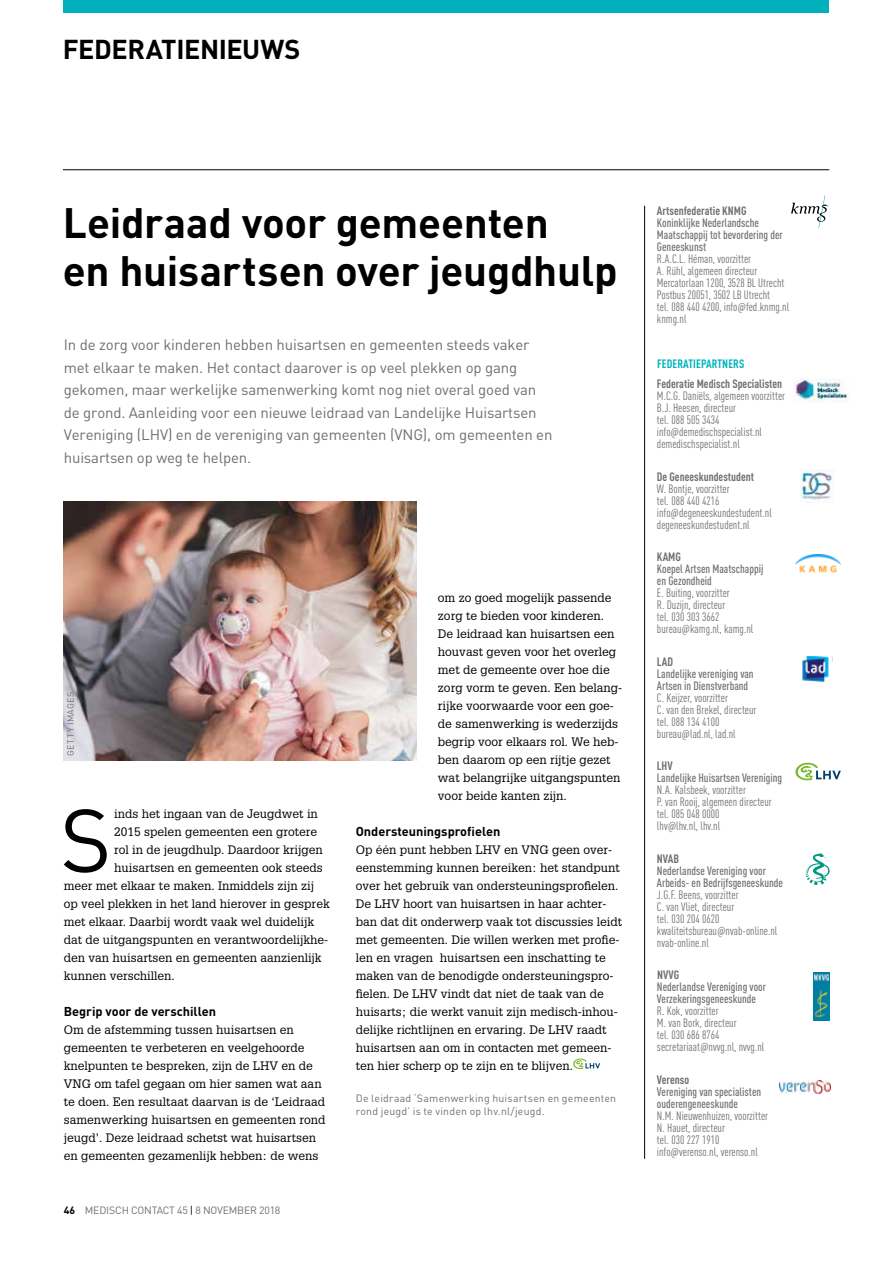
<style>
.page{position:relative;width:893px;height:1263px;background:#fff}
.page>*{position:absolute;margin:0;border:0;box-sizing:border-box;transform-origin:0 0}
.t1{font:87.9px "DINOT";color:#000}
.t2{font:700 42px/48px "DINOT";letter-spacing:-.01em;color:#000}
.t3{font:700 27px "DINOT";letter-spacing:-.015em;color:#000}
.t4{font:15px/22.5px "DINOT";letter-spacing:-.01em;color:#706f6f}
.t5{font:700 12.75px "DINOT";color:#000}
.t6{font:12px/18px "Glypha LT Std";color:#000}
.t7{font:condensed 12px/12px "DINOT";color:#706f6f}
.t8{font:500 condensed 12px/12px "DINOT";color:#706f6f}
.t9{font:700 condensed 12px "DINOT";color:#706f6f}
.t10{font:700 condensed 12px "DINOT";letter-spacing:.01em;color:#00b1bb}
.t11{font:10.5px/13.5px "DINOT";letter-spacing:.02em;color:#706f6f}
.t12{font:10.5px "DINOT";letter-spacing:-.015em;color:#706f6f}
.t13{font:9px "DINOT";letter-spacing:.06em;color:#706f6f}
.s1{font-weight:700;color:#000}
.s2{color:#000}
</style>
<div class="page">
<div style="left:64px;top:0;width:765px;height:13px;background:#00b1bb"></div>
<hr style="left:63px;top:169px;width:766px;height:1px;background:#000">
<hr style="left:644px;top:206px;width:1px;height:953px;background:#000">
<div style="left:814px;top:972px;width:15px;height:49px;background:#007fa2"></div>
<img style="left:814px;top:974px;width:15px;height:43px">
<svg style="left:795px;top:763px;width:46px;height:17px"></svg>
<img style="left:801px;top:470px;width:32px;height:32px">
<img style="left:802px;top:656px;width:30px;height:26px">
<svg style="left:806px;top:853px;width:23px;height:32px"></svg>
<img style="left:780px;top:1080px;width:50px;height:13px">
<img style="left:793px;top:378px;width:56px;height:24px">
<svg style="left:791px;top:196px;width:38px;height:32px"></svg>
<img style="left:795px;top:555px;width:45px;height:18px">
<svg style="left:573px;top:1058px;width:27px;height:11px"></svg>
<img style="left:64px;top:502px;width:353px;height:258px">
<h3 class="t3" style="left:63px;top:32px;width:239px">FEDERATIENIEUWS</h3>
<h2 class="t2" style="left:63px;top:197px;width:556px">Leidraad voor gemeenten<br>en huisartsen over jeugdhulp</h2>
<p class="t4" style="left:64px;top:333px;width:490px">In de zorg voor kinderen hebben huisartsen en gemeenten steeds vaker met elkaar te maken. Het contact daarover is op veel plekken op gang gekomen, maar werkelijke samenwerking komt nog niet overal goed van de grond. Aanleiding voor een nieuwe leidraad van Landelijke Huisartsen Vereniging (LHV) en de vereniging van gemeenten (VNG), om gemeenten en huisartsen op weg te helpen.</p>
<p class="t13" style="left:65px;top:756px;width:66px;rotate:-90deg">GETTY IMAGES</p>
<h1 class="t1" style="left:60px;top:785px;width:53px">S</h1>
<p class="t6" style="left:114px;top:805px;width:205px">inds het ingaan van de Jeugdwet in</p>
<p class="t6" style="left:114px;top:823px;width:204px">2015 spelen gemeenten een grotere</p>
<p class="t6" style="left:114px;top:841px;width:210px">rol in de jeugdhulp. Daardoor krijgen</p>
<p class="t6" style="left:114px;top:859px;width:210px">huisartsen en gemeenten ook steeds</p>
<p class="t6" style="left:64px;top:877px;width:252px">meer met elkaar te maken. Inmiddels zijn zij</p>
<p class="t6" style="left:64px;top:895px;width:267px">op veel plekken in het land hierover in gesprek</p>
<p class="t6" style="left:64px;top:913px;width:252px">met elkaar. Daarbij wordt vaak wel duidelijk</p>
<p class="t6" style="left:64px;top:931px;width:266px">dat de uitgangspunten en verantwoordelijkhe-</p>
<p class="t6" style="left:64px;top:949px;width:259px">den van huisartsen en gemeenten aanzienlijk</p>
<p class="t6" style="left:64px;top:967px;width:112px">kunnen verschillen.</p>
<p class="t5" style="left:64px;top:1003px;width:154px">Begrip voor de verschillen</p>
<p class="t6" style="left:64px;top:1021px;width:263px">Om de afstemming tussen huisartsen en gemeenten te verbeteren en veelgehoorde knelpunten te bespreken, zijn de LHV en de VNG om tafel gegaan om hier samen wat aan te doen. Een resultaat daarvan is de ‘Leidraad samenwerking huisartsen en gemeenten rond jeugd’. Deze leidraad schetst wat huisartsen en gemeenten gezamenlijk hebben: de wens</p>
<p class="t12" style="left:64px;top:1204px;width:218px"><span class="s1">46</span> MEDISCH CONTACT 45 <span class="s2">|</span> 8 NOVEMBER 2018</p>
<p class="t6" style="left:438px;top:589px;width:186px">om zo goed mogelijk passende zorg te bieden voor kinderen.<br>De leidraad kan huisartsen een houvast geven voor het overleg met de gemeente over hoe die zorg vorm te geven. Een belang&shy;rijke voorwaarde voor een goe&shy;de samenwerking is wederzijds begrip voor elkaars rol. We heb&shy;ben daarom op een rijtje gezet wat belangrijke uitgangspunten voor beide kanten zijn.</p>
<p class="t5" style="left:356px;top:823px;width:146px">Ondersteuningsprofielen</p>
<p class="t6" style="left:356px;top:841px;width:268px">Op één punt hebben LHV en VNG geen over&shy;eenstemming kunnen bereiken: het standpunt over het gebruik van ondersteuningsprofielen.<br>De LHV hoort van huisartsen in haar achter&shy;ban dat dit onderwerp vaak tot discussies leidt met gemeenten. Die willen werken met profie&shy;len en vragen huisartsen een inschatting te maken van de benodigde ondersteuningspro&shy;fielen. De LHV vindt dat niet de taak van de huisarts; die werkt vanuit zijn medisch-inhou&shy;delijke richtlijnen en ervaring. De LHV raadt huisartsen aan om in contacten met gemeen&shy;ten hier scherp op te zijn en te blijven.</p>
<p class="t11" style="left:356px;top:1091px;width:262px">De leidraad ‘Samenwerking huisartsen en gemeenten rond jeugd’ is te vinden op lhv.nl/jeugd.</p>
<p class="t9" style="left:657px;top:203px;width:91px">Artsenfederatie KNMG</p>
<p class="t8" style="left:657px;top:217px;width:127px">Koninklijke Nederlandsche<br>Maatschappij tot bevordering der<br>Geneeskunst</p>
<p class="t7" style="left:657px;top:253px;width:134px">R.A.C.L. Héman, voorzitter<br>A. Rühl, algemeen directeur<br>Mercatorlaan 1200, 3528 BL Utrecht<br>Postbus 20051, 3502 LB Utrecht<br>tel. 088 440 4200, info@fed.knmg.nl knmg.nl</p>
<p class="t10" style="left:657px;top:356px;width:89px">FEDERATIEPARTNERS</p>
<p class="t9" style="left:657px;top:376px;width:127px">Federatie Medisch Specialisten</p>
<p class="t7" style="left:657px;top:390px;width:130px">M.C.G. Daniëls, algemeen voorzitter<br>B.J. Heesen, directeur<br>tel. 088 505 3434 info@demedischspecialist.nl demedischspecialist.nl</p>
<p class="t9" style="left:657px;top:469px;width:99px">De Geneeskundestudent</p>
<p class="t7" style="left:657px;top:482px;width:116px">W. Bontje, voorzitter<br>tel. 088 440 4216 info@degeneeskundestudent.nl degeneeskundestudent.nl</p>
<p class="t9" style="left:657px;top:549px;width:25px">KAMG</p>
<p class="t8" style="left:657px;top:563px;width:108px">Koepel Artsen Maatschappij en Gezondheid</p>
<p class="t7" style="left:657px;top:587px;width:98px">E. Buiting, voorzitter<br>R. Duzijn, directeur<br>tel. 030 303 3662 bureau@kamg.nl, kamg.nl</p>
<p class="t9" style="left:657px;top:654px;width:18px">LAD</p>
<p class="t8" style="left:657px;top:667px;width:98px">Landelijke vereniging van<br>Artsen in Dienstverband</p>
<p class="t7" style="left:657px;top:691px;width:101px">C. Keijzer, voorzitter<br>C. van den Brekel, directeur tel. 088 134 4100 bureau@lad.nl, lad.nl</p>
<p class="t9" style="left:657px;top:758px;width:17px">LHV</p>
<p class="t8" style="left:657px;top:772px;width:127px">Landelijke Huisartsen Vereniging</p>
<p class="t7" style="left:657px;top:784px;width:116px">N.A. Kalsbeek, voorzitter<br>P. van Rooij, algemeen directeur tel. 085 048 0000<br>lhv@lhv.nl, lhv.nl</p>
<p class="t9" style="left:657px;top:851px;width:24px">NVAB</p>
<p class="t8" style="left:657px;top:864px;width:127px">Nederlandse Vereniging voor<br>Arbeids- en Bedrijfsgeneeskunde</p>
<p class="t7" style="left:657px;top:888px;width:122px">J.G.F. Beens, voorzitter<br>C. van Vliet, directeur<br>tel. 030 204 0620 kwaliteitsbureau@nvab-online.nl nvab-online.nl</p>
<p class="t9" style="left:657px;top:967px;width:24px">NVVG</p>
<p class="t8" style="left:657px;top:981px;width:110px">Nederlandse Vereniging voor<br>Verzekeringsgeneeskunde</p>
<p class="t7" style="left:657px;top:1005px;width:109px">R. Kok, voorzitter<br>M. van Bork, directeur<br>tel. 030 686 8764 secretariaat@nvvg.nl, nvvg.nl</p>
<p class="t9" style="left:657px;top:1072px;width:34px">Verenso</p>
<p class="t8" style="left:657px;top:1085px;width:106px">Vereniging van specialisten ouderengeneeskunde</p>
<p class="t7" style="left:657px;top:1109px;width:113px">N.M. Nieuwenhuizen, voorzitter<br>N. Hauet, directeur<br>tel. 030 227 1910 info@verenso.nl, verenso.nl</p>
</div>
